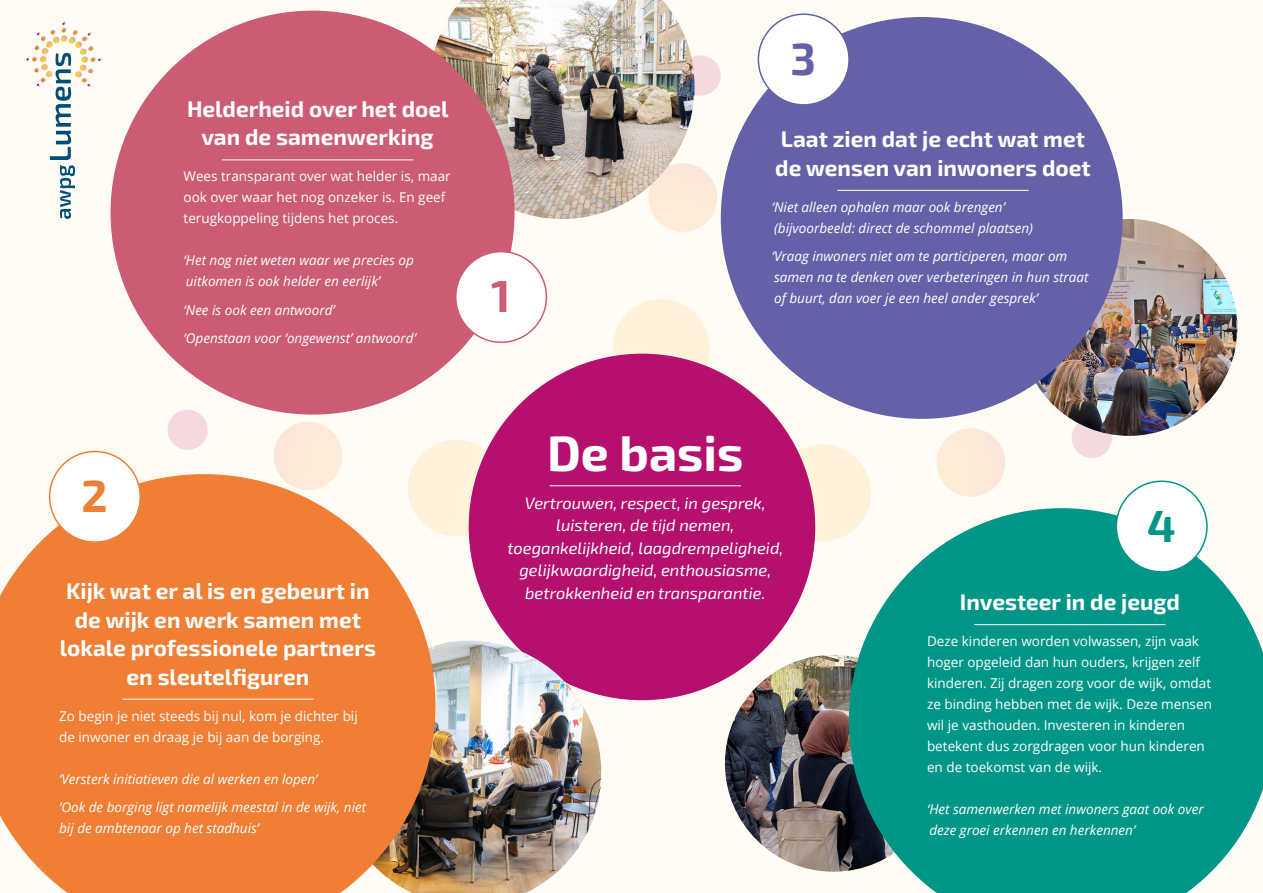
<style>
.page{position:relative;width:1263px;height:893px;background:#fffcf5}
.page>*{position:absolute;margin:0;border:0;box-sizing:border-box;transform-origin:0 0}
.t1{font:49.5px "Exo 2";color:#fff}
.t2{font:45px "Exo 2";color:#009687}
.t3{font:45px "Exo 2";color:#6561a9}
.t4{font:45px "Exo 2";color:#cc5c73}
.t5{font:45px "Exo 2";color:#f07e34}
.t6{font:22.5px/28.5px "Exo 2";color:#fff;text-align:center}
.t7{font:italic 16.5px/22.5px "Exo 2";color:#fff;text-align:center}
.t8{font:italic 13.5px/21px "Open Sans";color:#fff}
.t9{font:13.5px/21px "Open Sans";color:#fff}
</style>
<div class="page">
<svg style="left:167px;top:410px;width:340px;height:131px"></svg>
<svg style="left:609px;top:55px;width:113px;height:318px"></svg>
<svg style="left:777px;top:418px;width:335px;height:125px"></svg>
<img style="left:26px;top:21px;width:76px;height:52px">
<svg style="left:35px;top:23px;width:57px;height:196px"></svg>
<img style="left:725px;top:655px;width:217px;height:217px;border-radius:108px">
<div style="left:469px;top:354px;width:346px;height:346px;background:#b6106f;border-radius:50%"></div>
<hr style="left:550px;top:485px;width:191px;height:1px;background:#fff">
<svg style="left:849px;top:508px;width:414px;height:385px;fill:#009687"></svg>
<hr style="left:974px;top:624px;width:191px;height:1px;background:#fff">
<div style="left:1116px;top:481px;width:91px;height:91px;background:#fff;border-radius:50%"></div>
<div style="left:1115px;top:480px;width:93px;height:93px;border:2px solid #009687;border-radius:50%"></div>
<img style="left:1021px;top:219px;width:216px;height:217px">
<div style="left:721px;top:17px;width:402px;height:402px;background:#6561a9;border-radius:50%"></div>
<hr style="left:837px;top:190px;width:192px;height:1px;background:#fff">
<div style="left:758px;top:14px;width:91px;height:91px;background:#fff;border-radius:50%"></div>
<div style="left:758px;top:13px;width:92px;height:93px;border:2px solid #6561a9;border-radius:50%"></div>
<img style="left:430px;top:0;width:265px;height:219px">
<div style="left:111px;top:11px;width:403px;height:404px;background:#cc5c73;border-radius:50%"></div>
<hr style="left:222px;top:159px;width:191px;height:1px;background:#fff">
<div style="left:456px;top:252px;width:90px;height:90px;background:#fff;border-radius:50%"></div>
<div style="left:455px;top:251px;width:92px;height:92px;border:2px solid #cc5c73;border-radius:50%"></div>
<img style="left:435px;top:641px;width:166px;height:252px">
<svg style="left:0;top:474px;width:435px;height:419px;fill:#f07e34"></svg>
<hr style="left:122px;top:699px;width:192px;height:1px;background:#fff">
<div style="left:50px;top:451px;width:90px;height:91px;background:#fff;border-radius:50%"></div>
<div style="left:49px;top:451px;width:92px;height:92px;border:2px solid #f07e34;border-radius:50%"></div>
<p class="t5" style="left:82px;top:464px;width:28px">2</p>
<p class="t6" style="left:187px;top:94px;width:263px">Helderheid over het doel van de samenwerking</p>
<p class="t9" style="left:184px;top:165px;width:269px">Wees transparant over wat helder is, maar ook over waar het nog onzeker is. En geef terugkoppeling tijdens het proces.</p>
<p class="t8" style="left:184px;top:249px;width:232px">‘Het nog niet weten waar we precies op uitkomen is ook helder en eerlijk’</p>
<p class="t8" style="left:184px;top:299px;width:153px">‘Nee is ook een antwoord’</p>
<p class="t8" style="left:184px;top:327px;width:234px">‘Openstaan voor ‘ongewenst’ antwoord’</p>
<p class="t6" style="left:60px;top:576px;width:318px">Kijk wat er al is en gebeurt in de wijk en werk samen met lokale professionele partners en sleutelfiguren</p>
<p class="t9" style="left:59px;top:705px;width:300px">Zo begin je niet steeds bij nul, kom je dichter bij de inwoner en draag je bij aan de borging.</p>
<p class="t8" style="left:59px;top:768px;width:260px">‘Versterk initiatieven die al werken en lopen’</p>
<p class="t8" style="left:59px;top:796px;width:308px">‘Ook de borging ligt namelijk meestal in de wijk, niet bij de ambtenaar op het stadhuis’</p>
<p class="t4" style="left:491px;top:265px;width:21px">1</p>
<p class="t3" style="left:791px;top:27px;width:27px">3</p>
<p class="t6" style="left:775px;top:124px;width:317px;text-align:left">Laat zien dat je echt wat met de wensen van inwoners doet</p>
<p class="t8" style="left:772px;top:196px;width:263px">‘Niet alleen ophalen maar ook brengen’ (bijvoorbeeld: direct de schommel plaatsen)</p>
<p class="t8" style="left:772px;top:245px;width:318px">‘Vraag inwoners niet om te participeren, maar om samen na te denken over verbeteringen in hun straat of buurt, dan voer je een heel ander gesprek’</p>
<p class="t1" style="left:547px;top:419px;width:198px">De basis</p>
<p class="t7" style="left:507px;top:491px;width:277px">Vertrouwen, respect, in gesprek, luisteren, de tijd nemen, toegankelijkheid, laagdrempeligheid, gelijkwaardigheid, enthousiasme, betrokkenheid en transparantie.</p>
<p class="t2" style="left:1147px;top:494px;width:30px">4</p>
<p class="t6" style="left:960px;top:587px;width:222px">Investeer in de jeugd</p>
<p class="t9" style="left:927px;top:630px;width:286px">Deze kinderen worden volwassen, zijn vaak hoger opgeleid dan hun ouders, krijgen zelf kinderen. Zij dragen zorg voor de wijk, omdat ze binding hebben met de wijk. Deze mensen wil je vasthouden. Investeren in kinderen betekent dus zorgdragen voor hun kinderen en de toekomst van de wijk.</p>
<p class="t8" style="left:927px;top:798px;width:278px">‘Het samenwerken met inwoners gaat ook over deze groei erkennen en herkennen’</p>
</div>
